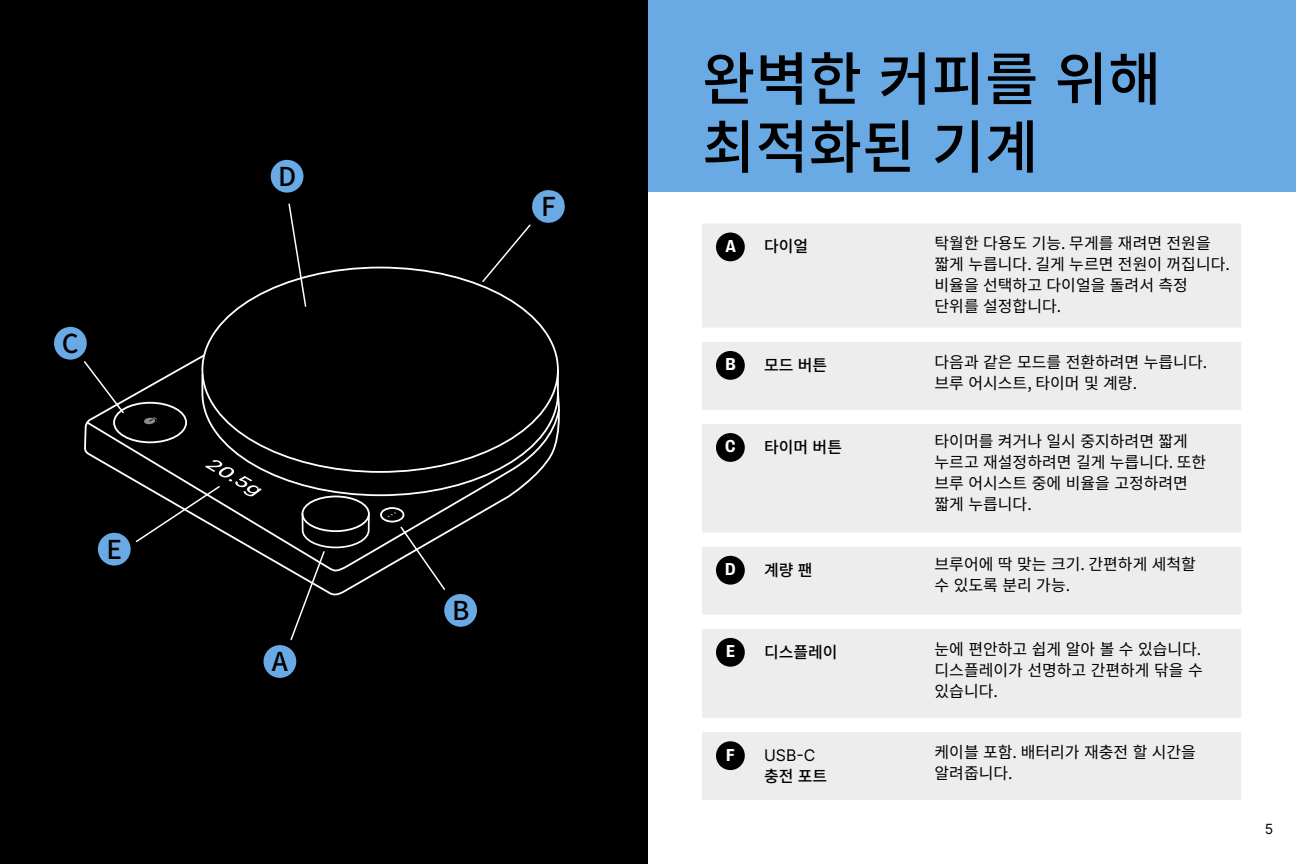
<style>
.page{position:relative;width:1296px;height:864px;background:#fff}
.page>*{position:absolute;margin:0;border:0;box-sizing:border-box;transform-origin:0 0}
.t1{font:500 58px/68px "Noto Sans CJ Kkr";color:#000}
.t2{font:500 26px "Noto Sans CJ Kkr";color:#000}
.t3{font:17.6px "PP Right Grotesk Casual Variable";color:#fff}
.t4{font:16px/21px "Noto Sans CJ Kkr";color:#000}
.t5{font:500 16px "Noto Sans CJ Kkr";color:#000}
.t6{font:16px "Inter";color:#000}
.t7{font:14px "Inter";color:#000}
</style>
<div class="page">
<div style="left:0;top:0;width:648px;height:864px;background:#000"></div>
<svg style="left:84px;top:353px;width:476px;height:244px"></svg>
<svg style="left:85px;top:408px;width:475px;height:166px"></svg>
<svg style="left:143px;top:417px;width:14px;height:8px"></svg>
<svg style="left:388px;top:512px;width:8px;height:5px"></svg>
<svg style="left:134px;top:460px;width:128px;height:84px"></svg>
<div style="left:648px;top:0;width:648px;height:192px;background:#6aaae4"></div>
<div style="left:54px;top:327px;width:33px;height:33px;background:#6aaae4;border-radius:50%"></div>
<div style="left:444px;top:594px;width:33px;height:33px;background:#6aaae4;border-radius:50%"></div>
<div style="left:264px;top:645px;width:32px;height:33px;background:#6aaae4;border-radius:50%"></div>
<div style="left:98px;top:533px;width:33px;height:33px;background:#6aaae4;border-radius:50%"></div>
<svg style="left:702px;top:224px;width:539px;height:576px;background:#efefef"></svg>
<div style="left:716px;top:233px;width:29px;height:28px;background:#000;border-radius:50%"></div>
<div style="left:716px;top:351px;width:29px;height:29px;background:#000;border-radius:50%"></div>
<div style="left:716px;top:433px;width:29px;height:29px;background:#000;border-radius:50%"></div>
<div style="left:716px;top:556px;width:29px;height:29px;background:#000;border-radius:50%"></div>
<div style="left:716px;top:638px;width:29px;height:29px;background:#000;border-radius:50%"></div>
<div style="left:716px;top:741px;width:29px;height:29px;background:#000;border-radius:50%"></div>
<div style="left:271px;top:160px;width:32px;height:33px;background:#6aaae4;border-radius:50%"></div>
<svg style="left:399px;top:525px;width:47px;height:66px"></svg>
<svg style="left:84px;top:360px;width:41px;height:55px"></svg>
<svg style="left:289px;top:512px;width:82px;height:129px"></svg>
<svg style="left:482px;top:190px;width:83px;height:92px"></svg>
<svg style="left:287px;top:203px;width:20px;height:104px"></svg>
<h2 class="t2" style="left:62px;top:329px;width:18px">C</h2>
<h2 class="t2" style="left:106px;top:535px;width:17px">E</h2>
<h2 class="t2" style="left:278px;top:162px;width:20px">D</h2>
<h2 class="t2" style="left:272px;top:647px;width:18px">A</h2>
<h2 class="t2" style="left:541px;top:192px;width:16px">F</h2>
<h2 class="t2" style="left:452px;top:596px;width:19px">B</h2>
<h1 class="t1" style="left:702px;top:46px;width:461px">완벽한 커피를 위해 최적화된 기계</h1>
<p class="t3" style="left:725px;top:236px;width:12px">A</p>
<p class="t5" style="left:764px;top:237px;width:46px">다이얼</p>
<p class="t4" style="left:935px;top:233px;width:297px">탁월한 다용도 기능. 무게를 재려면 전원을 짧게 누릅니다. 길게 누르면 전원이 꺼집니다. 비율을 선택하고 다이얼을 돌려서 측정 단위를 설정합니다.</p>
<p class="t3" style="left:725px;top:355px;width:12px">B</p>
<p class="t5" style="left:764px;top:356px;width:65px">모드 버튼</p>
<p class="t4" style="left:935px;top:352px;width:274px">다음과 같은 모드를 전환하려면 누릅니다. 브루 어시스트, 타이머 및 계량.</p>
<p class="t3" style="left:725px;top:437px;width:12px">C</p>
<p class="t5" style="left:764px;top:438px;width:80px">타이머 버튼</p>
<p class="t4" style="left:935px;top:431px;width:273px">타이머를 켜거나 일시 중지하려면 짧게 누르고 재설정하려면 길게 누릅니다. 또한 브루 어시스트 중에 비율을 고정하려면 짧게 누릅니다.</p>
<p class="t3" style="left:725px;top:560px;width:12px">D</p>
<p class="t5" style="left:764px;top:561px;width:50px">계량 팬</p>
<p class="t4" style="left:935px;top:554px;width:263px">브루어에 딱 맞는 크기. 간편하게 세척할 수 있도록 분리 가능.</p>
<p class="t3" style="left:726px;top:642px;width:10px">E</p>
<p class="t5" style="left:764px;top:643px;width:75px">디스플레이</p>
<p class="t4" style="left:935px;top:639px;width:270px;text-align:justify">눈에 편안하고 쉽게 알아 볼 수 있습니다. 디스플레이가 선명하고 간편하게 닦을 수 있습니다.</p>
<p class="t3" style="left:726px;top:745px;width:10px">F</p>
<p class="t6" style="left:764px;top:744px;width:53px">USB-C</p>
<p class="t5" style="left:764px;top:767px;width:65px">충전 포트</p>
<p class="t4" style="left:935px;top:742px;width:263px">케이블 포함. 배터리가 재충전 할 시간을 알려줍니다.</p>
<p class="t7" style="left:1265px;top:819px;width:10px">5</p>
</div>
